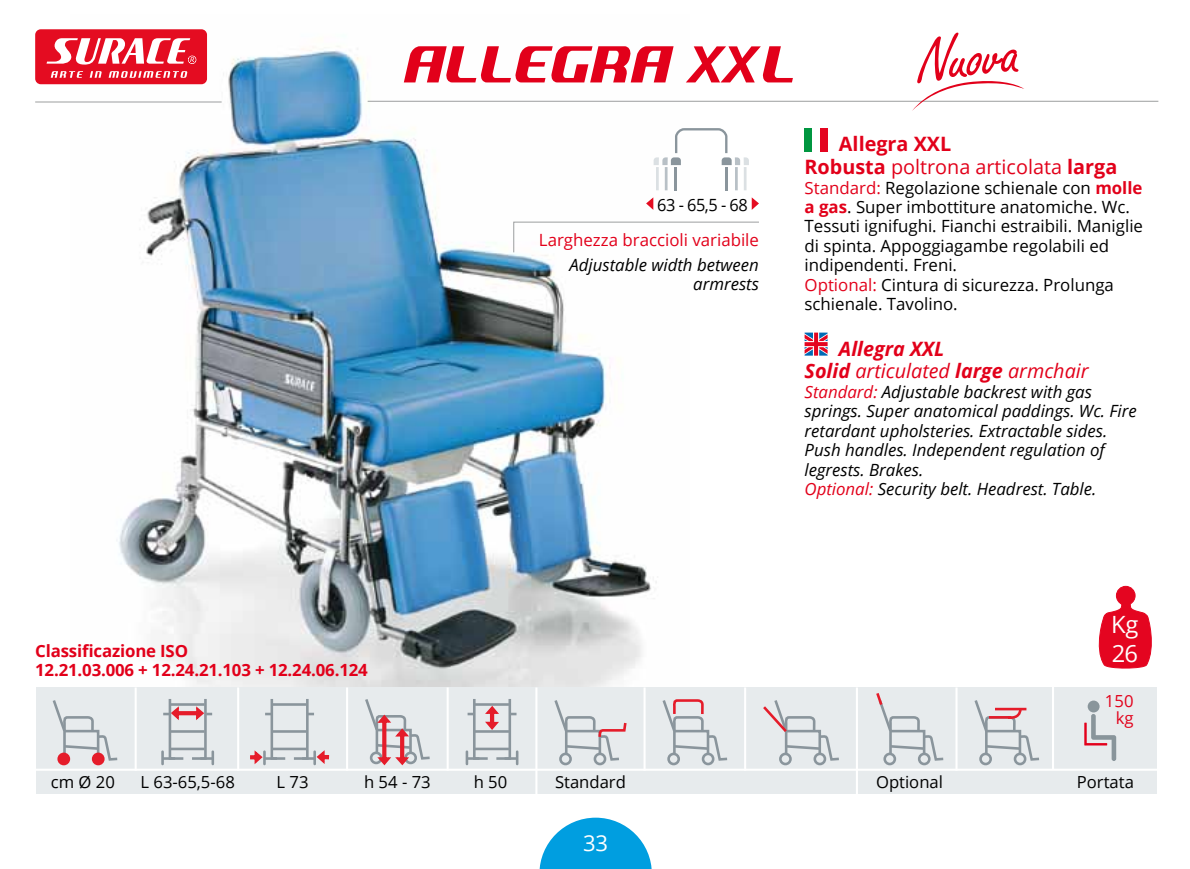
<style>
.page{position:relative;width:1190px;height:869px;background:#fff}
.page>*{position:absolute;margin:0;border:0;box-sizing:border-box;transform-origin:0 0}
.t1{font:italic 63.4px "SF Quartzite";letter-spacing:.02em;color:#e2001a;scale:.85 1}
.t2{font:23.8px/29.6px "Open Sans";color:#fff}
.t3{font:22px "Open Sans";color:#fff}
.t4{font:700 19.8px/22.8px "Open Sans";color:#e2001a}
.t5{font:italic 700 19.8px/22.8px "Open Sans";color:#e2001a}
.t6{font:16.8px/19.4px "Open Sans";color:#000}
.t7{font:italic 16.8px/19.4px "Open Sans";color:#000}
.t8{font:700 16.8px/19.4px "Open Sans";letter-spacing:-.01em;color:#e2001a}
.t9{font:16.8px "Open Sans";color:#e2001a}
.t10{font:16.6px "Open Sans";color:#000}
.t11{font:16.6px/16.6px "Open Sans";color:#e2001a;text-align:right}
.s1{font-family:"Helvetica Neue";font-weight:700;font-size:50.4px}
.s2{font-weight:400}
.s3{color:#e2001a}
.s4{font-weight:700;color:#e2001a}
</style>
<div class="page">
<svg style="left:539px;top:817px;width:112px;height:51px"></svg>
<img style="left:71px;top:30px;width:618px;height:657px">
<div style="left:804px;top:128px;width:8px;height:23px;background:#009640"></div>
<div style="left:819px;top:128px;width:8px;height:23px;background:#e40520"></div>
<svg style="left:804px;top:332px;width:23px;height:23px"></svg>
<svg style="left:1098px;top:586px;width:54px;height:83px"></svg>
<div style="left:37px;top:687px;width:1119px;height:106px;background:#e7ebed"></div>
<hr style="left:535px;top:687px;width:2px;height:111px;background:#fff">
<hr style="left:135px;top:687px;width:2px;height:83px;background:#fff">
<hr style="left:237px;top:687px;width:2px;height:83px;background:#fff">
<hr style="left:346px;top:687px;width:2px;height:83px;background:#fff">
<hr style="left:446px;top:687px;width:2px;height:83px;background:#fff">
<hr style="left:643px;top:687px;width:2px;height:83px;background:#fff">
<hr style="left:744px;top:687px;width:2px;height:83px;background:#fff">
<hr style="left:34px;top:768px;width:1125px;height:2px;background:#fff">
<svg style="left:53px;top:700px;width:64px;height:62px"></svg>
<div style="left:93px;top:753px;width:10px;height:11px;background:#e51c2a;border-radius:50%"></div>
<div style="left:92px;top:752px;width:13px;height:13px;border:3px solid #e51c2a;border-radius:50%"></div>
<div style="left:59px;top:753px;width:10px;height:11px;background:#e51c2a;border-radius:50%"></div>
<div style="left:57px;top:752px;width:13px;height:13px;border:3px solid #e51c2a;border-radius:50%"></div>
<svg style="left:161px;top:699px;width:53px;height:65px"></svg>
<svg style="left:250px;top:699px;width:79px;height:66px"></svg>
<svg style="left:365px;top:699px;width:64px;height:66px"></svg>
<svg style="left:465px;top:699px;width:53px;height:65px"></svg>
<div style="left:593px;top:752px;width:13px;height:13px;border:3px solid #8a959c;border-radius:50%"></div>
<div style="left:559px;top:752px;width:13px;height:13px;border:3px solid #8a959c;border-radius:50%"></div>
<svg style="left:554px;top:700px;width:72px;height:62px"></svg>
<div style="left:701px;top:752px;width:13px;height:13px;border:3px solid #8a959c;border-radius:50%"></div>
<svg style="left:662px;top:699px;width:65px;height:63px"></svg>
<div style="left:667px;top:752px;width:13px;height:13px;border:3px solid #8a959c;border-radius:50%"></div>
<div style="left:813px;top:752px;width:13px;height:13px;border:3px solid #8a959c;border-radius:50%"></div>
<div style="left:779px;top:752px;width:12px;height:13px;border:3px solid #8a959c;border-radius:50%"></div>
<svg style="left:763px;top:700px;width:75px;height:62px"></svg>
<hr style="left:955px;top:687px;width:2px;height:83px;background:#fff">
<hr style="left:855px;top:687px;width:2px;height:108px;background:#fff">
<div style="left:917px;top:752px;width:13px;height:13px;border:3px solid #8a959c;border-radius:50%"></div>
<div style="left:883px;top:752px;width:13px;height:13px;border:3px solid #8a959c;border-radius:50%"></div>
<svg style="left:876px;top:693px;width:67px;height:69px"></svg>
<div style="left:1013px;top:752px;width:13px;height:13px;border:3px solid #8a959c;border-radius:50%"></div>
<div style="left:979px;top:752px;width:12px;height:13px;border:3px solid #8a959c;border-radius:50%"></div>
<svg style="left:974px;top:700px;width:65px;height:62px"></svg>
<svg style="left:1084px;top:700px;width:32px;height:61px"></svg>
<hr style="left:1051px;top:670px;width:2px;height:99px;background:#fff">
<svg style="left:653px;top:128px;width:96px;height:62px"></svg>
<svg style="left:751px;top:197px;width:8px;height:13px"></svg>
<svg style="left:646px;top:197px;width:8px;height:13px"></svg>
<svg style="left:512px;top:221px;width:247px;height:32px"></svg>
<hr style="left:35px;top:101px;width:187px;height:1px;background:#9c9e9f">
<div style="left:35px;top:29px;width:172px;height:55px;background:#e40c21;border-radius:6px"></div>
<svg style="left:51px;top:71px;width:32px;height:7px"></svg>
<svg style="left:90px;top:71px;width:12px;height:7px"></svg>
<svg style="left:109px;top:71px;width:78px;height:7px"></svg>
<svg style="left:47px;top:38px;width:149px;height:27px"></svg>
<hr style="left:367px;top:101px;width:791px;height:1px;background:#9c9e9f">
<svg style="left:911px;top:32px;width:113px;height:79px"></svg>
<h1 class="t1" style="left:401px;top:35px;width:458px">Allegra <span class="s1">xx</span>L</h1>
<p class="t6" style="left:657px;top:195px;width:92px">63 - 65,5 - 68</p>
<p class="t9" style="left:539px;top:228px;width:221px">Larghezza braccioli variabile</p>
<p class="t7" style="left:569px;top:254px;width:191px;text-align:right">Adjustable width between armrests</p>
<p class="t4" style="left:804px;top:132px;width:314px;text-indent:34px">Allegra XXL<br>Robusta <span class="s2">poltrona articolata</span> larga</p>
<p class="t6" style="left:804px;top:177px;width:340px"><span class="s3">Standard:</span> Regolazione schienale con <span class="s4">molle a gas</span>. Super imbottiture anatomiche. Wc.<br>Tessuti ignifughi. Fianchi estraibili. Maniglie di spinta. Appoggiagambe regolabili ed indipendenti. Freni.<br><span class="s3">Optional:</span> Cintura di sicurezza. Prolunga schienale. Tavolino.</p>
<p class="t5" style="left:804px;top:336px;width:286px;text-indent:34px">Allegra XXL<br>Solid <span class="s2">articulated</span> large <span class="s2">armchair</span></p>
<p class="t7" style="left:804px;top:381px;width:333px"><span class="s3">Standard:</span> Adjustable backrest with gas springs. Super anatomical paddings. Wc. Fire retardant upholsteries. Extractable sides.<br>Push handles. Independent regulation of legrests. Brakes.<br><span class="s3">Optional:</span> Security belt. Headrest. Table.</p>
<p class="t8" style="left:35px;top:640px;width:334px">Classificazione ISO<br>12.21.03.006 + 12.24.21.103 + 12.24.06.124</p>
<h2 class="t2" style="left:1111px;top:608px;width:29px">Kg<br>26</h2>
<p class="t11" style="left:1104px;top:692px;width:30px">150 kg</p>
<p class="t10" style="left:51px;top:770px;width:66px">cm Ø 20</p>
<p class="t10" style="left:140px;top:770px;width:96px">L 63-65,5-68</p>
<p class="t10" style="left:276px;top:770px;width:33px">L 73</p>
<p class="t10" style="left:364px;top:770px;width:68px">h 54 - 73</p>
<p class="t10" style="left:473px;top:770px;width:35px">h 50</p>
<p class="t10" style="left:555px;top:770px;width:72px">Standard</p>
<p class="t10" style="left:876px;top:770px;width:68px">Optional</p>
<p class="t10" style="left:1076px;top:770px;width:59px">Portata</p>
<h3 class="t3" style="left:583px;top:827px;width:27px">33</h3>
</div>
